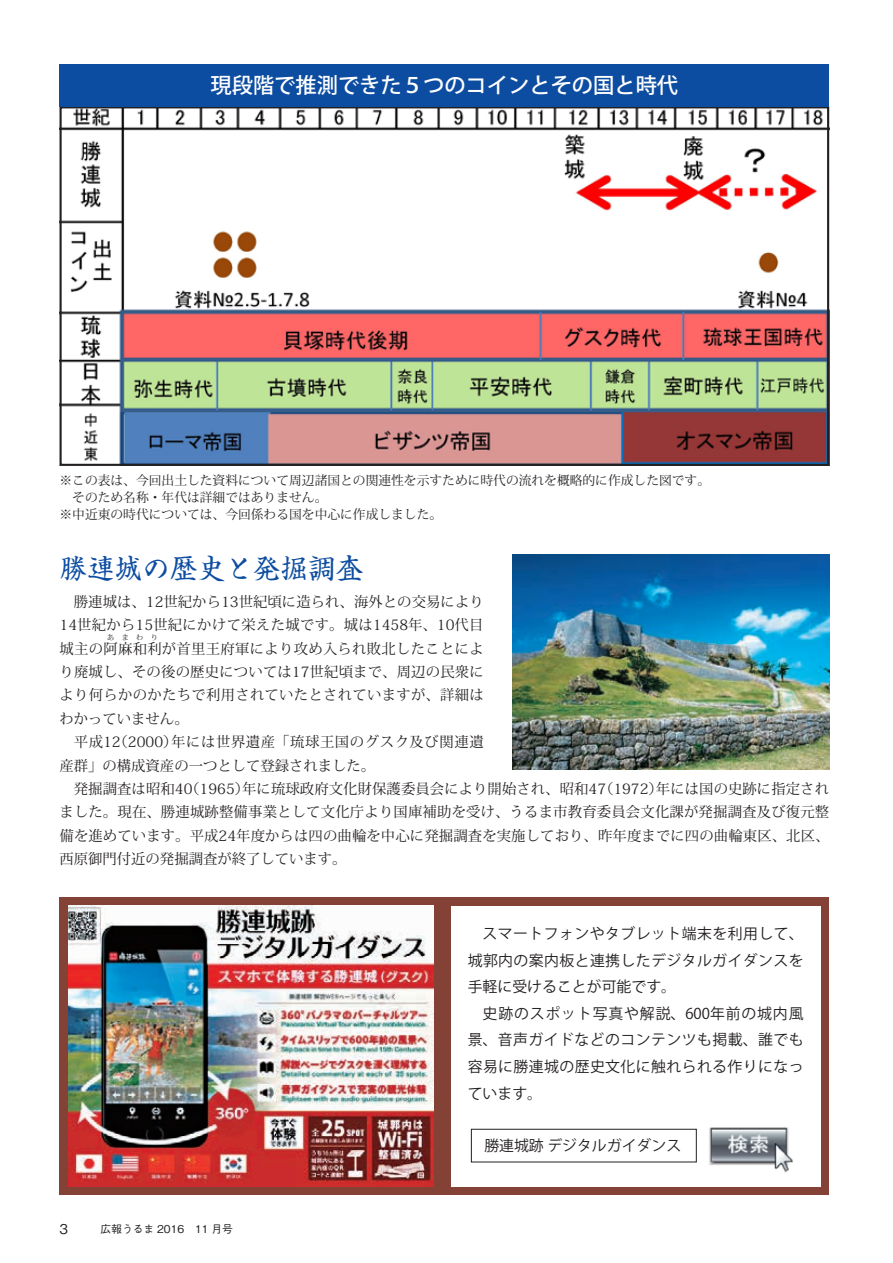
<style>
.page{position:relative;width:893px;height:1263px;background:#fff}
.page>*{position:absolute;margin:0;border:0;box-sizing:border-box;transform-origin:0 0}
.t1{font:27.6px "Shinsei Kai Pro CBSK1";color:#0d4da1}
.t2{font:500 21.3px "Koz Go Pr 6 N";color:#fff}
.t3{font:14.85px/26.5px "Koz Go Pr 6 N";letter-spacing:.025em;color:#231f20;text-align:justify}
.t4{font:14.85px "Koz Go Pr 6 N";color:#231f20}
.t5{font:14.4px/23.4px "Koz Min Pr 6 N";letter-spacing:.015em;color:#231f20;text-align:justify}
.t6{font:12.75px/17px "Koz Min Pr 6 N";color:#231f20}
.t7{font:500 10.8px "Gothic BBB Pro";color:#231f20}
.t8{font:7.2px "Koz Min Pr 6 N";color:#231f20}
.s1{font-size:13.5px}
</style>
<div class="page">
<div style="left:60px;top:897px;width:769px;height:298px;background:#844136"></div>
<div style="left:451px;top:906px;width:370px;height:280px;background:#fff"></div>
<img style="left:63px;top:109px;width:763px;height:354px">
<div style="left:60px;top:106px;width:769px;height:360px;border:2px solid #231f20"></div>
<div style="left:60px;top:64px;width:769px;height:42px;background:#0d4da1"></div>
<img style="left:512px;top:555px;width:317px;height:215px">
<img style="left:68px;top:906px;width:366px;height:280px">
<div style="left:471px;top:1129px;width:225px;height:33px;border:1px solid #231f20"></div>
<img style="left:709px;top:1127px;width:84px;height:46px">
<h2 class="t2" style="left:210px;top:73px;width:469px">現段階で推測できた５つのコインとその国と時代</h2>
<p class="t6" style="left:60px;top:472px;width:652px">※この表は、今回出土した資料について周辺諸国との関連性を示すために時代の流れを概略的に作成した図です。　そのため名称・年代は詳細ではありません。<br>※中近東の時代については、今回係わる国を中心に作成しました。</p>
<h1 class="t1" style="left:60px;top:547px;width:306px">勝連城の歴史と発掘調査</h1>
<p class="t5" style="left:60px;top:590px;width:426px;text-indent:14px">勝連城は、12世紀から13世紀頃に造られ、海外との交易により14世紀から15世紀にかけて栄えた城です。城は1458年、10代目城主の阿麻和利が首里王府軍により攻め入られ敗北したことによ</p>
<p class="t8" style="left:107px;top:633px;width:9px">あ</p>
<p class="t8" style="left:122px;top:633px;width:9px">ま</p>
<p class="t8" style="left:136px;top:633px;width:9px">わ</p>
<p class="t8" style="left:151px;top:633px;width:9px">り</p>
<p class="t5" style="left:60px;top:660px;width:426px">り廃城し、その後の歴史については17世紀頃まで、周辺の民衆により何らかのかたちで利用されていたとされていますが、詳細はわかっていません。</p>
<p class="t5" style="left:60px;top:731px;width:426px;text-indent:14px">平成12（2000）年には世界遺産「琉球王国のグスク及び関連遺産群」の構成資産の一つとして登録されました。</p>
<p class="t5" style="left:60px;top:777px;width:771px;text-indent:14px">発掘調査は昭和40（1965）年に琉球政府文化財保護委員会により開始され、昭和47（1972）年には国の史跡に指定されました。現在、勝連城跡整備事業として文化庁より国庫補助を受け、うるま市教育委員会文化課が発掘調査及び復元整備を進めています。平成24年度からは四の曲輪を中心に発掘調査を実施しており、昨年度までに四の曲輪東区、北区、西原御門付近の発掘調査が終了しています。</p>
<p class="t3" style="left:468px;top:921px;width:337px;text-indent:15px">スマートフォンやタブレット端末を利用して、城郭内の案内板と連携したデジタルガイダンスを手軽に受けることが可能です。</p>
<p class="t3" style="left:468px;top:1000px;width:337px;text-indent:15px">史跡のスポット写真や解説、600年前の城内風景、音声ガイドなどのコンテンツも掲載、誰でも容易に勝連城の歴史文化に触れられる作りになっています。</p>
<p class="t7" style="left:60px;top:1220px;width:175px"><span class="s1">3</span>　　　広報うるま 2016　11 月号</p>
<p class="t4" style="left:484px;top:1137px;width:198px">勝連城跡 デジタルガイダンス</p>
</div>
